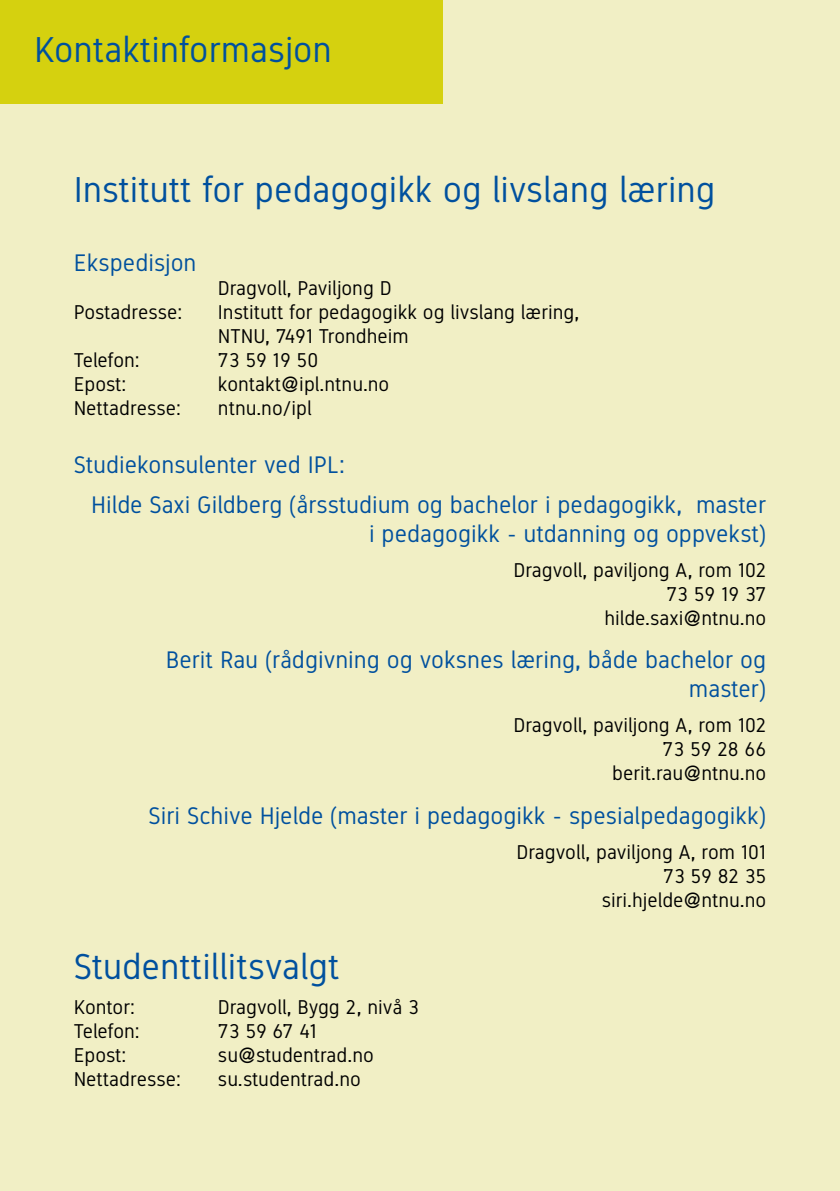
<style>
.page{position:relative;width:840px;height:1191px;background:#fff}
.page>*{position:absolute;margin:0;border:0;box-sizing:border-box;transform-origin:0 0}
.t1{font:36px "NTNU DIN Regular";color:#00509e}
.t2{font:24px/40.2px "NTNU DIN Regular";color:#00509e}
.t3{font:20px/24px "NTNU DIN Regular";color:#000;text-align:right}
</style>
<div class="page">
<div style="left:0;top:0;width:839px;height:1191px;background:#f1efc5"></div>
<div style="left:0;top:0;width:442px;height:104px;background:#d5d10f"></div>
<h1 class="t1" style="left:34px;top:29px;width:299px">Kontaktinformasjon</h1>
<h1 class="t1" style="left:74px;top:168px;width:643px">Institutt for pedagogikk og livslang læring</h1>
<p class="t2" style="left:74px;top:242px;width:124px">Ekspedisjon</p>
<p class="t3" style="left:218px;top:276px;width:175px">Dragvoll, Paviljong D</p>
<p class="t3" style="left:74px;top:300px;width:110px">Postadresse:</p>
<p class="t3" style="left:218px;top:300px;width:363px;text-align:left">Institutt for pedagogikk og livslang læring,<br>NTNU, 7491 Trondheim</p>
<p class="t3" style="left:74px;top:348px;width:67px">Telefon:</p>
<p class="t3" style="left:218px;top:348px;width:102px">73 59 19 50</p>
<p class="t3" style="left:74px;top:372px;width:54px">Epost:</p>
<p class="t3" style="left:218px;top:372px;width:173px">kontakt@ipl.ntnu.no</p>
<p class="t3" style="left:74px;top:396px;width:109px">Nettadresse:</p>
<p class="t3" style="left:218px;top:396px;width:95px">ntnu.no/ipl</p>
<p class="t2" style="left:91px;top:444px;width:676px;text-indent:-17px">Studiekonsulenter ved IPL:<br>Hilde Saxi Gildberg (årsstudium og bachelor i pedagogikk, master</p>
<p class="t2" style="left:369px;top:513px;width:398px">i pedagogikk - utdanning og oppvekst)</p>
<p class="t3" style="left:513px;top:558px;width:254px">Dragvoll, paviljong A, rom 102<br>73 59 19 37 hilde.saxi@ntnu.no</p>
<p class="t2" style="left:166px;top:645px;width:601px;line-height:28.8px;text-align:right">Berit Rau (rådgivning og voksnes læring, både bachelor og master)</p>
<p class="t3" style="left:513px;top:713px;width:254px">Dragvoll, paviljong A, rom 102<br>73 59 28 66 berit.rau@ntnu.no</p>
<p class="t2" style="left:148px;top:795px;width:619px">Siri Schive Hjelde (master i pedagogikk - spesialpedagogikk)</p>
<p class="t3" style="left:516px;top:840px;width:251px">Dragvoll, paviljong A, rom 101<br>73 59 82 35 siri.hjelde@ntnu.no</p>
<h1 class="t1" style="left:74px;top:945px;width:267px">Studenttillitsvalgt</h1>
<p class="t3" style="left:74px;top:995px;width:63px">Kontor:</p>
<p class="t3" style="left:218px;top:995px;width:202px">Dragvoll, Bygg 2, nivå 3</p>
<p class="t3" style="left:74px;top:1019px;width:67px">Telefon:</p>
<p class="t3" style="left:218px;top:1019px;width:101px">73 59 67 41</p>
<p class="t3" style="left:74px;top:1043px;width:54px">Epost:</p>
<p class="t3" style="left:218px;top:1043px;width:157px">su@studentrad.no</p>
<p class="t3" style="left:74px;top:1067px;width:109px">Nettadresse:</p>
<p class="t3" style="left:218px;top:1067px;width:144px">su.studentrad.no</p>
</div>
